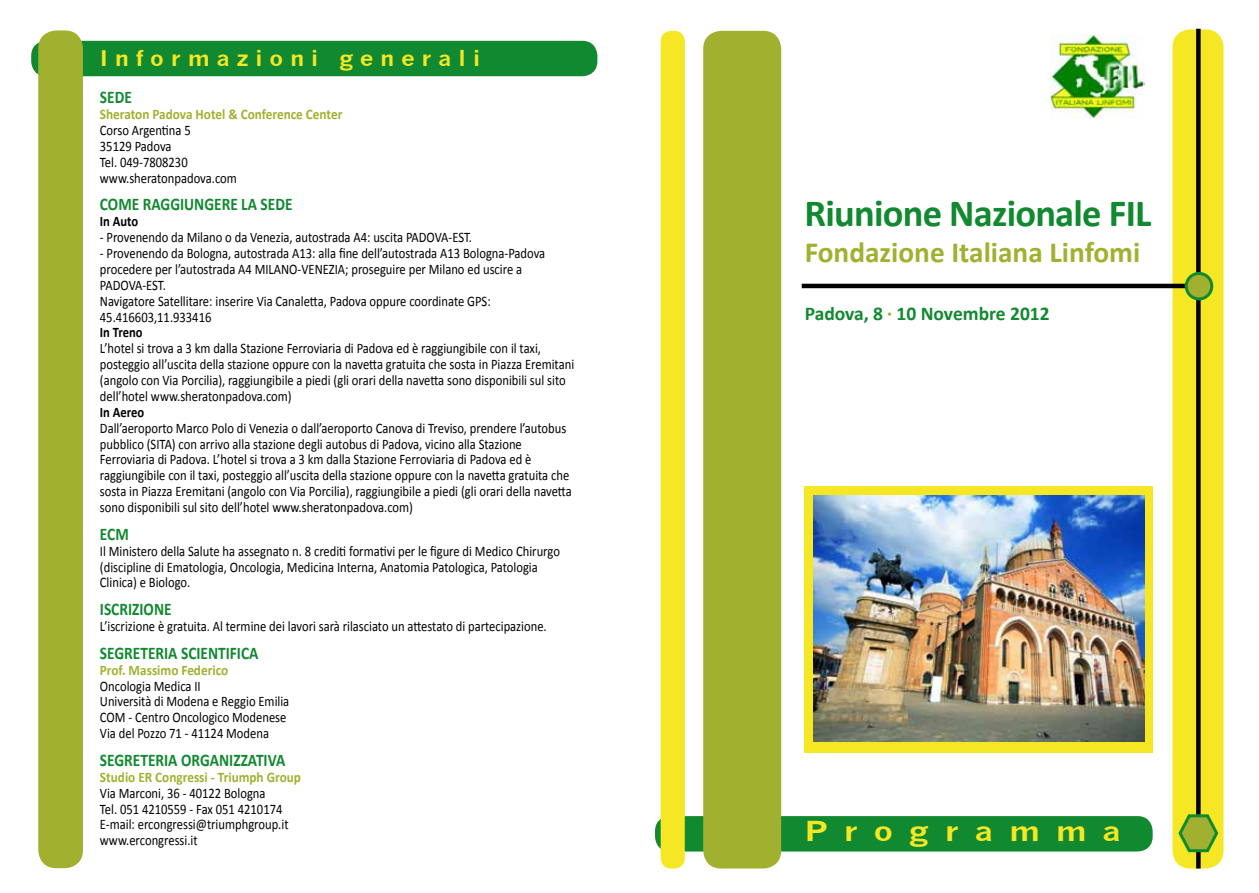
<style>
.page{position:relative;width:1259px;height:893px;background:#fff}
.page>*{position:absolute;margin:0;border:0;box-sizing:border-box;transform-origin:0 0}
.t1{font:700 38.55px "Calibri";letter-spacing:-.02em;color:#118930}
.t2{font:700 29.4px "Calibri";color:#a1b12f}
.t3{font:700 26.85px "News Gothic";letter-spacing:.47em;color:#f5e724;scale:1.25 1}
.t4{font:700 21px "News Gothic";letter-spacing:.28em;color:#f5e724;scale:1.14 1}
.t5{font:700 19.5px "Calibri";color:#118930}
.t6{font:700 17.85px "Calibri";color:#118930;scale:.86 1}
.t7{font:14.55px/15.9px "Calibri";color:#000;scale:.86 1}
.t8{font:700 14.55px "Calibri";color:#a1b12f;scale:.91 1}
.t9{font:700 14.55px "Calibri";color:#000;scale:.86 1}
</style>
<div class="page">
<div style="left:31px;top:41px;width:566px;height:35px;background:#118930;border-radius:15px"></div>
<div style="left:655px;top:816px;width:497px;height:35px;background:#118930;border-radius:15px"></div>
<div style="left:1172px;top:29px;width:51px;height:839px;background:#f5e724;border-radius:18px"></div>
<div style="left:660px;top:31px;width:25px;height:837px;background:#f5e724;border-radius:10px"></div>
<div style="left:703px;top:31px;width:78px;height:837px;background:#a1b12f;border-radius:18px"></div>
<svg style="left:1196px;top:29px;width:4px;height:839px;background:#080701"></svg>
<hr style="left:801px;top:284px;width:398px;height:4px;background:#000">
<div style="left:1186px;top:273px;width:25px;height:26px;background:#a1b12f;border-radius:50%"></div>
<div style="left:1184px;top:272px;width:29px;height:28px;border:3px solid #118930;border-radius:50%"></div>
<svg style="left:1178px;top:812px;width:41px;height:42px"></svg>
<div style="left:804px;top:487px;width:348px;height:266px;background:#f5e724"></div>
<img style="left:1050px;top:34px;width:94px;height:84px">
<div style="left:38px;top:30px;width:45px;height:838px;background:#a1b12f;border-radius:18px"></div>
<img style="left:814px;top:496px;width:330px;height:246px">
<h3 class="t4" style="left:100px;top:45px;width:335px">Informazioni generali</h3>
<p class="t6" style="left:100px;top:86px;width:39px">SEDE</p>
<p class="t8" style="left:100px;top:105px;width:268px">Sheraton Padova Hotel &amp; Conference Center</p>
<p class="t7" style="left:100px;top:122px;width:161px">Corso Argentina 5<br>35129 Padova<br>Tel. 049-7808230 www.sheratonpadova.com</p>
<p class="t6" style="left:100px;top:193px;width:225px">COME RAGGIUNGERE LA SEDE</p>
<p class="t9" style="left:100px;top:212px;width:46px">In Auto</p>
<p class="t7" style="left:100px;top:229px;width:434px">- Provenendo da Milano o da Venezia, autostrada A4: uscita PADOVA-EST.</p>
<p class="t7" style="left:100px;top:245px;width:519px">- Provenendo da Bologna, autostrada A13: alla fine dell’autostrada A13 Bologna-Padova procedere per l’autostrada A4 MILANO-VENEZIA; proseguire per Milano ed uscire a PADOVA-EST.<br>Navigatore Satellitare: inserire Via Canaletta, Padova oppure coordinate GPS:<br>45.416603,11.933416</p>
<p class="t9" style="left:100px;top:323px;width:51px">In Treno</p>
<p class="t7" style="left:100px;top:341px;width:553px">L’hotel si trova a 3 km dalla Stazione Ferroviaria di Padova ed è raggiungibile con il taxi, posteggio all’uscita della stazione oppure con la navetta gratuita che sosta in Piazza Eremitani (angolo con Via Porcilia), raggiungibile a piedi (gli orari della navetta sono disponibili sul sito dell’hotel www.sheratonpadova.com)</p>
<p class="t9" style="left:100px;top:403px;width:53px">In Aereo</p>
<p class="t7" style="left:100px;top:420px;width:550px">Dall’aeroporto Marco Polo di Venezia o dall’aeroporto Canova di Treviso, prendere l’autobus pubblico (SITA) con arrivo alla stazione degli autobus di Padova, vicino alla Stazione Ferroviaria di Padova. L’hotel si trova a 3 km dalla Stazione Ferroviaria di Padova ed è raggiungibile con il taxi, posteggio all’uscita della stazione oppure con la navetta gratuita che sosta in Piazza Eremitani (angolo con Via Porcilia), raggiungibile a piedi (gli orari della navetta sono disponibili sul sito dell’hotel www.sheratonpadova.com)</p>
<p class="t6" style="left:100px;top:522px;width:35px">ECM</p>
<p class="t7" style="left:100px;top:543px;width:536px">Il Ministero della Salute ha assegnato n. 8 crediti formativi per le figure di Medico Chirurgo (discipline di Ematologia, Oncologia, Medicina Interna, Anatomia Patologica, Patologia<br>Clinica) e Biologo.</p>
<p class="t6" style="left:100px;top:598px;width:85px">ISCRIZIONE</p>
<p class="t7" style="left:100px;top:618px;width:521px">L’iscrizione è gratuita. Al termine dei lavori sarà rilasciato un attestato di partecipazione.</p>
<p class="t6" style="left:100px;top:641px;width:186px">SEGRETERIA SCIENTIFICA</p>
<p class="t8" style="left:100px;top:661px;width:142px">Prof. Massimo Federico</p>
<p class="t7" style="left:100px;top:678px;width:222px">Oncologia Medica II<br>Università di Modena e Reggio Emilia<br>COM - Centro Oncologico Modenese<br>Via del Pozzo 71 - 41124 Modena</p>
<p class="t6" style="left:100px;top:749px;width:217px">SEGRETERIA ORGANIZZATIVA</p>
<p class="t8" style="left:100px;top:768px;width:222px">Studio ER Congressi - Triumph Group</p>
<p class="t7" style="left:100px;top:785px;width:221px">Via Marconi, 36 - 40122 Bologna<br>Tel. 051 4210559 - Fax 051 4210174<br>E-mail: ercongressi@triumphgroup.it www.ercongressi.it</p>
<h1 class="t1" style="left:804px;top:188px;width:348px">Riunione Nazionale FIL</h1>
<h2 class="t2" style="left:804px;top:233px;width:337px">Fondazione Italiana Linfomi</h2>
<h3 class="t5" style="left:804px;top:301px;width:246px">Padova, 8 <sup>•</sup> 10 Novembre 2012</h3>
<h3 class="t3" style="left:804px;top:815px;width:255px">Programma</h3>
</div>
